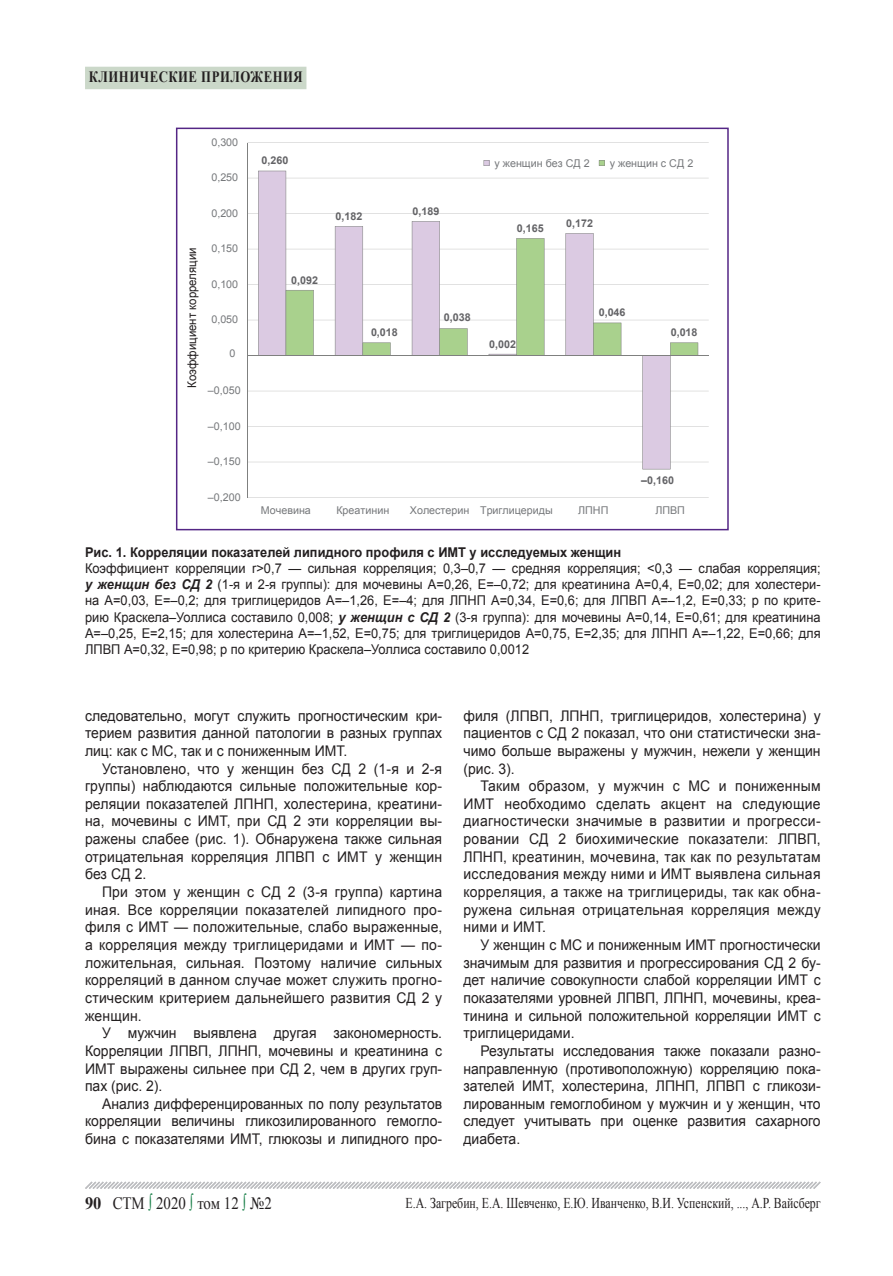
<style>
.page{position:relative;width:893px;height:1276px;background:#fff}
.page>*{position:absolute;margin:0;border:0;box-sizing:border-box;transform-origin:0 0}
.t1{font:17.4px "Times New Roman";color:#231f20;scale:.86 1}
.t2{font:700 15.75px "Times New Roman";letter-spacing:.04em;color:#231f20;scale:.81 1}
.t3{font:15px "Times New Roman";color:#231f20;scale:.79 1}
.t4{font:14.7px/17.7px "Arial";color:#231f20;text-align:justify;scale:.95 1}
.t5{font:13.5px/16.2px "Arial";color:#231f20;text-align:justify;scale:.95 1}
.t6{font:700 13.5px "Arial";color:#231f20;scale:.95 1}
.t7{font:12px "Arial";color:#231f20;scale:.95 1}
.t8{font:10.65px "Arial";color:#76787b}
.t9{font:700 10.65px "Arial";color:#636366}
.s1{font-weight:700;font-style:italic}
.s2{font-weight:700}
.s3{color:#127c43}
</style>
<div class="page">
<div style="left:85px;top:67px;width:221px;height:22px;background:#cbd8c9"></div>
<svg style="left:85px;top:1181px;width:736px;height:8px"></svg>
<hr style="left:247px;top:497px;width:462px;height:1px;background:#d9d9d8">
<hr style="left:247px;top:461px;width:462px;height:1px;background:#d9d9d8">
<hr style="left:247px;top:426px;width:462px;height:1px;background:#d9d9d8">
<hr style="left:247px;top:391px;width:462px;height:1px;background:#d9d9d8">
<hr style="left:247px;top:320px;width:462px;height:1px;background:#d9d9d8">
<hr style="left:247px;top:284px;width:462px;height:1px;background:#d9d9d8">
<hr style="left:247px;top:249px;width:462px;height:1px;background:#d9d9d8">
<hr style="left:247px;top:213px;width:462px;height:1px;background:#d9d9d8">
<hr style="left:247px;top:178px;width:462px;height:1px;background:#d9d9d8">
<hr style="left:247px;top:142px;width:462px;height:1px;background:#d9d9d8">
<svg style="left:258px;top:171px;width:413px;height:298px"></svg>
<svg style="left:286px;top:238px;width:412px;height:117px"></svg>
<hr style="left:247px;top:143px;width:1px;height:354px;background:#7f807f">
<hr style="left:247px;top:355px;width:462px;height:1px;background:#7f807f">
<svg style="left:484px;top:160px;width:5px;height:6px"></svg>
<svg style="left:599px;top:160px;width:6px;height:6px"></svg>
<div style="left:176px;top:128px;width:553px;height:402px;border:2px solid #542685"></div>
<p class="t2" style="left:89px;top:66px;width:266px">клинические приложения</p>
<p class="t8" style="left:211px;top:135px;width:28px">0,300</p>
<p class="t8" style="left:211px;top:171px;width:28px">0,250</p>
<p class="t8" style="left:211px;top:206px;width:28px">0,200</p>
<p class="t7" style="left:184px;top:388px;width:149px;rotate:-90deg">Коэффициент корреляции</p>
<p class="t8" style="left:211px;top:242px;width:28px">0,150</p>
<p class="t8" style="left:211px;top:277px;width:28px">0,100</p>
<p class="t8" style="left:211px;top:313px;width:28px">0,050</p>
<p class="t8" style="left:229px;top:346px;width:7px">0</p>
<p class="t8" style="left:208px;top:384px;width:34px">–0,050</p>
<p class="t8" style="left:208px;top:419px;width:34px">–0,100</p>
<p class="t8" style="left:208px;top:455px;width:34px">–0,150</p>
<p class="t8" style="left:208px;top:490px;width:34px">–0,200</p>
<p class="t9" style="left:262px;top:153px;width:28px">0,260</p>
<p class="t9" style="left:335px;top:209px;width:28px">0,182</p>
<p class="t9" style="left:412px;top:204px;width:28px">0,189</p>
<p class="t9" style="left:291px;top:273px;width:28px">0,092</p>
<p class="t9" style="left:371px;top:325px;width:28px">0,018</p>
<p class="t9" style="left:444px;top:310px;width:28px">0,038</p>
<p class="t8" style="left:495px;top:156px;width:97px">у женщин без СД 2</p>
<p class="t8" style="left:610px;top:156px;width:85px">у женщин с СД 2</p>
<p class="t9" style="left:517px;top:221px;width:28px">0,165</p>
<p class="t9" style="left:566px;top:216px;width:28px">0,172</p>
<p class="t9" style="left:489px;top:337px;width:28px">0,002</p>
<p class="t9" style="left:599px;top:305px;width:28px">0,046</p>
<p class="t9" style="left:671px;top:325px;width:28px">0,018</p>
<p class="t9" style="left:641px;top:473px;width:34px">–0,160</p>
<p class="t8" style="left:261px;top:503px;width:51px">Мочевина</p>
<p class="t8" style="left:336px;top:503px;width:54px">Креатинин</p>
<p class="t8" style="left:410px;top:503px;width:144px">Холестерин Триглицериды</p>
<p class="t8" style="left:578px;top:503px;width:32px">ЛПНП</p>
<p class="t8" style="left:655px;top:503px;width:31px">ЛПВП</p>
<p class="t6" style="left:85px;top:543px;width:566px">Рис. 1. Корреляции показателей липидного профиля с ИМТ у исследуемых женщин</p>
<p class="t5" style="left:85px;top:560px;width:776px">Коэффициент корреляции r&gt;0,7 — сильная корреляция; 0,3–0,7 — средняя корреляция; &lt;0,3 — слабая корреляция; <span class="s1">у женщин без СД 2</span> (1-я и 2-я группы): для мочевины А=0,26, E=–0,72; для креатинина А=0,4, Е=0,02; для холестери&shy;на А=0,03, Е=–0,2; для триглицеридов А=–1,26, Е=–4; для ЛПНП А=0,34, Е=0,6; для ЛПВП А=–1,2, Е=0,33; p по крите&shy;рию Краскела–Уоллиса составило 0,008; <span class="s1">у женщин с СД 2</span> (3-я группа): для мочевины А=0,14, E=0,61; для креатинина А=–0,25, Е=2,15; для холестерина А=–1,52, Е=0,75; для триглицеридов А=0,75, Е=2,35; для ЛПНП А=–1,22, Е=0,66; для ЛПВП А=0,32, Е=0,98; p по критерию Краскела–Уоллиса составило 0,0012</p>
<p class="t4" style="left:85px;top:707px;width:377px">следовательно, могут служить прогностическим кри&shy;терием развития данной патологии в разных группах лиц: как с МС, так и с пониженным ИМТ.</p>
<p class="t4" style="left:85px;top:759px;width:377px;text-indent:17px">Установлено, что у женщин без СД 2 (1-я и 2-я группы) наблюдаются сильные положительные кор&shy;реляции показателей ЛПНП, холестерина, креатини&shy;на, мочевины с ИМТ, при СД 2 эти корреляции вы&shy;ражены слабее (рис. 1). Обнаружена также сильная отрицательная корреляция ЛПВП с ИМТ у женщин без СД 2.</p>
<p class="t4" style="left:85px;top:883px;width:377px;text-indent:17px">При этом у женщин с СД 2 (3-я группа) картина иная. Все корреляции показателей липидного про&shy;филя с ИМТ — положительные, слабо выраженные, а корреляция между триглицеридами и ИМТ — по&shy;ложительная, сильная. Поэтому наличие сильных корреляций в данном случае может служить прогно&shy;стическим критерием дальнейшего развития СД 2 у женщин.</p>
<p class="t4" style="left:85px;top:1024px;width:377px;text-indent:17px">У мужчин выявлена другая закономерность.<br>Корреляции ЛПВП, ЛПНП, мочевины и креатинина с ИМТ выражены сильнее при СД 2, чем в других груп&shy;пах (рис. 2).</p>
<p class="t4" style="left:85px;top:1095px;width:377px;text-indent:17px">Анализ дифференцированных по полу результатов корреляции величины гликозилированного гемогло&shy;бина с показателями ИМТ, глюкозы и липидного про-</p>
<p class="t4" style="left:463px;top:707px;width:377px">филя (ЛПВП, ЛПНП, триглицеридов, холестерина) у пациентов с СД 2 показал, что они статистически зна&shy;чимо больше выражены у мужчин, нежели у женщин (рис. 3).</p>
<p class="t4" style="left:463px;top:777px;width:377px;text-indent:17px">Таким образом, у мужчин с МС и пониженным ИМТ необходимо сделать акцент на следующие диагностически значимые в развитии и прогресси&shy;ровании СД 2 биохимические показатели: ЛПВП, ЛПНП, креатинин, мочевина, так как по результатам исследования между ними и ИМТ выявлена сильная корреляция, а также на триглицериды, так как обна&shy;ружена сильная отрицательная корреляция между ними и ИМТ.</p>
<p class="t4" style="left:463px;top:936px;width:377px;text-indent:17px">У женщин с МС и пониженным ИМТ прогностически значимым для развития и прогрессирования СД 2 бу&shy;дет наличие совокупности слабой корреляции ИМТ с показателями уровней ЛПВП, ЛПНП, мочевины, креа&shy;тинина и сильной положительной корреляции ИМТ с триглицеридами.</p>
<p class="t4" style="left:463px;top:1042px;width:377px;text-indent:17px">Результаты исследования также показали разно&shy;направленную (противоположную) корреляцию пока&shy;зателей ИМТ, холестерина, ЛПНП, ЛПВП с гликози&shy;лированным гемоглобином у мужчин и у женщин, что следует учитывать при оценке развития сахарного диабета.</p>
<p class="t1" style="left:85px;top:1191px;width:219px"><span class="s2">90</span> СТМ <span class="s3">∫</span> 2020 <span class="s3">∫</span> том 12 <span class="s3">∫</span> №2</p>
<p class="t3" style="left:405px;top:1192px;width:527px">Е.А. Загребин, Е.А. Шевченко, Е.Ю. Иванченко, В.И. Успенский, ..., А.Р. Вайсберг</p>
</div>
